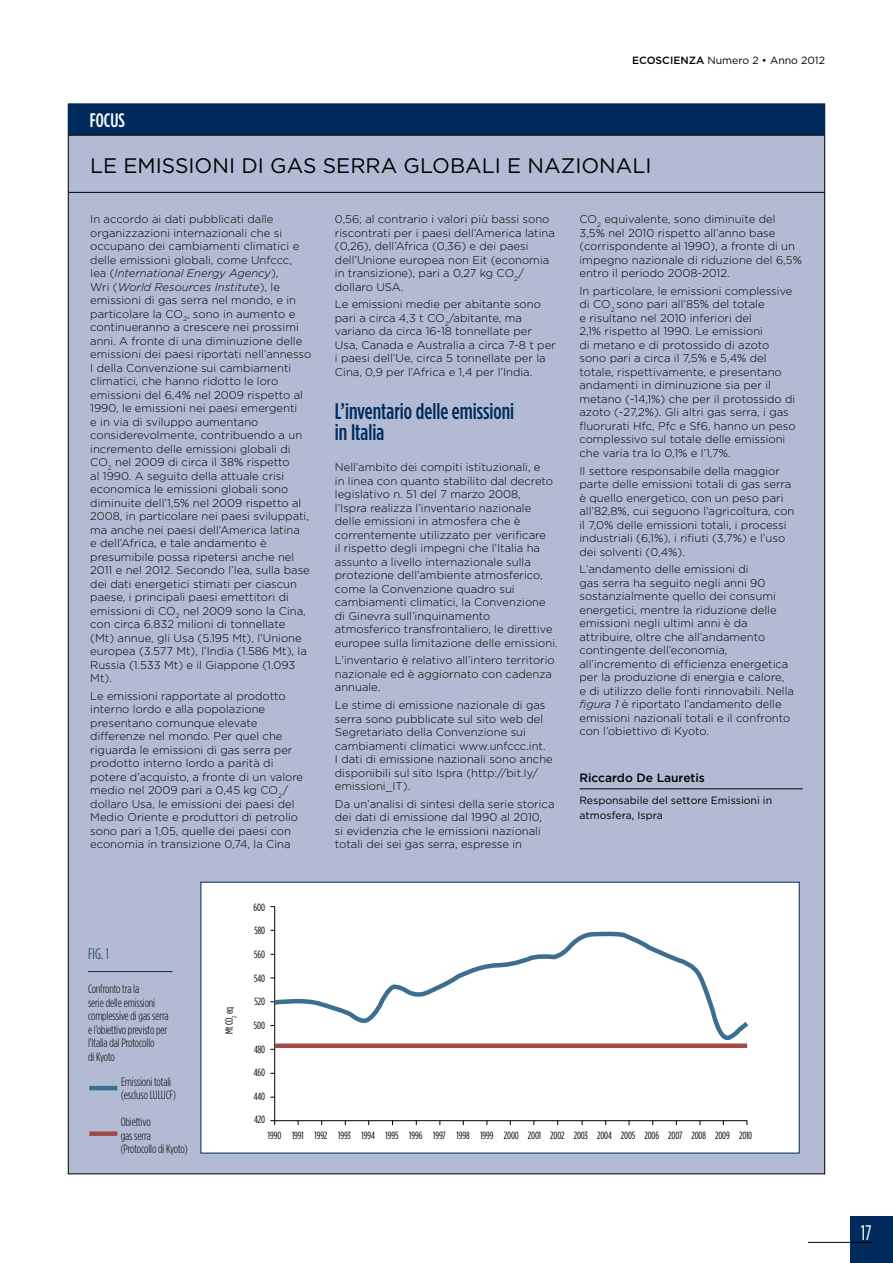
<style>
.page{position:relative;width:893px;height:1263px;background:#fff}
.page>*{position:absolute;margin:0;border:0;box-sizing:border-box;transform-origin:0 0}
.t1{font:500 22.5px/21px "Gotham Condensed";color:#002b5c}
.t2{font:21px "Gotham";color:#000}
.t3{font:21px "Gotham Condensed";color:#fff}
.t4{font:500 19.5px "Gotham Condensed";color:#fff}
.t5{font:300 15px "Gotham Condensed";color:#002b5c}
.t6{font:300 12px/13.5px "Gotham Condensed";letter-spacing:-.01em;color:#000}
.t7{font:500 12px "Gotham";color:#000}
.t8{font:300 11.25px/13.5px "Gotham";color:#000}
.t9{font:italic 300 11.25px/13.5px "Gotham HTF";color:#000}
.t10{font:10.5px "Gotham Condensed";letter-spacing:-.01em;color:#000}
.t11{font:10.5px/15px "Gotham";color:#000}
.t12{font:condensed 10.5px "Gotham HTF";letter-spacing:-.01em;color:#000}
.s1{font-weight:500}
.s2{font-family:"Gotham";font-style:normal}
.s3{font-family:"Gotham HTF";font-style:italic}
</style>
<div class="page">
<div style="left:850px;top:1216px;width:43px;height:47px;background:#002b5c"></div>
<hr style="left:808px;top:1242px;width:64px;height:1px;background:#000">
<div style="left:68px;top:104px;width:757px;height:1070px;background:#b2bbd3"></div>
<div style="left:201px;top:882px;width:598px;height:271px;background:#fff"></div>
<div style="left:68px;top:104px;width:757px;height:31px;background:#002b5c"></div>
<hr style="left:579px;top:788px;width:224px;height:1px;background:#000">
<hr style="left:68px;top:192px;width:757px;height:1px;background:#000">
<hr style="left:68px;top:135px;width:756px;height:1px;background:#000">
<svg style="left:212px;top:1041px;width:347px;height:113px"></svg>
<hr style="left:88px;top:971px;width:85px;height:1px;background:#002b5c">
<hr style="left:274px;top:907px;width:1px;height:218px;background:#000">
<hr style="left:270px;top:1120px;width:477px;height:1px;background:#000">
<svg style="left:270px;top:932px;width:479px;height:109px"></svg>
<div style="left:275px;top:1043px;width:472px;height:5px;background:#9d4a48"></div>
<div style="left:89px;top:1131px;width:28px;height:5px;background:#9d4a48"></div>
<hr style="left:89px;top:1086px;width:28px;height:4px;background:#3b6e8f">
<h3 class="t4" style="left:90px;top:110px;width:36px">FOCUS</h3>
<p class="t11" style="left:632px;top:53px;width:194px"><span class="s1">ecoscienza</span> Numero 2 • Anno 2012</p>
<h2 class="t2" style="left:90px;top:154px;width:47px">Le emissioni</h2>
<h2 class="t2" style="left:241px;top:154px;width:45px">di gas</h2>
<h2 class="t2" style="left:323px;top:154px;width:16px">serra</h2>
<h2 class="t2" style="left:404px;top:154px;width:15px">globali</h2>
<h2 class="t2" style="left:507px;top:154px;width:35px">e nazionali</h2>
<p class="t8" style="left:90px;top:212px;width:211px">In accordo ai dati pubblicati dalle organizzazioni internazionali che si occupano dei cambiamenti climatici e delle emissioni globali, come Unfccc,</p>
<p class="t9" style="left:90px;top:266px;width:191px"><span class="s2">Iea (</span>International Energy Agency<span class="s2">),<br>Wri (</span>World Resources Institute<span class="s2">), le</span></p>
<p class="t8" style="left:90px;top:293px;width:223px">emissioni di gas serra nel mondo, e in particolare la CO<sub>2</sub>, sono in aumento e continueranno a crescere nei prossimi anni. A fronte di una diminuzione delle emissioni dei paesi riportati nell’annesso I della Convenzione sui cambiamenti climatici, che hanno ridotto le loro emissioni del 6,4% nel 2009 rispetto al 1990, le emissioni nei paesi emergenti<br>e in via di sviluppo aumentano considerevolmente, contribuendo a un incremento delle emissioni globali di<br>CO <sub>2</sub> nel 2009 di circa il 38% rispetto<br>al 1990. A seguito della attuale crisi economica le emissioni globali sono diminuite dell’1,5% nel 2009 rispetto al 2008, in particolare nei paesi sviluppati, ma anche nei paesi dell’America latina<br>e dell’Africa, e tale andamento è presumibile possa ripetersi anche nel 2011 e nel 2012. Secondo l’Iea, sulla base dei dati energetici stimati per ciascun paese, i principali paesi emettitori di emissioni di CO<sub>2</sub> nel 2009 sono la Cina, con circa 6.832 milioni di tonnellate (Mt) annue, gli Usa (5.195 Mt), l’Unione europea (3.577 Mt), l’India (1.586 Mt), la Russia (1.533 Mt) e il G iappone (1.093<br>Mt).</p>
<p class="t8" style="left:90px;top:689px;width:214px">Le emissioni rapportate al prodotto interno lordo e alla popolazione presentano comunque elevate differenze nel mondo. Per quel che riguarda le emissioni di gas serra per prodotto interno lordo a parità di potere d’acquisto, a fronte di un valore medio nel 2009 pari a 0,45 kg CO <sub>2</sub>/ dollaro Usa, le emissioni dei paesi del Medio Oriente e produttori di petrolio sono pari a 1,05, quelle dei paesi con economia in transizione 0,74, la Cina</p>
<p class="t8" style="left:335px;top:212px;width:221px">0,56; al contrario i valori più bassi sono riscontrati per i paesi dell’America latina (0,26), dell’Africa (0,36) e dei paesi dell’Unione europea non Eit (economia in transizione), pari a 0,27 kg CO <sub>2</sub>/ dollaro USA.</p>
<p class="t8" style="left:335px;top:297px;width:222px">Le emissioni medie per abitante sono pari a circa 4,3 t CO <sub>2</sub>/abitante, ma variano da circa 16-18 tonnellate per Usa, Canada e Australia a circa 7-8 t per i paesi dell’Ue, circa 5 tonnellate per la Cina, 0,9 per l’Africa e 1,4 per l’India.</p>
<h1 class="t1" style="left:335px;top:400px;width:181px">L’inventario delle emissioni in Italia</h1>
<p class="t8" style="left:335px;top:460px;width:224px">Nell’ambito dei compiti istituzionali, e<br>in linea con quanto stabilito dal decreto legislativo n. 51 del 7 marzo 2008,<br>l’Ispra realizza l’inventario nazionale delle emissioni in atmosfera che è correntemente utilizzato per verificare<br>il rispetto degli impegni che l’Italia ha assunto a livello internazionale sulla protezione dell’ambiente atmosferico, come la Convenzione quadro sui cambiamenti climatici, la Convenzione di Ginevra sull’inquinamento atmosferico transfrontaliero, le direttive europee sulla limitazione delle emissioni.</p>
<p class="t8" style="left:335px;top:653px;width:221px">L’inventario è relativo all’intero territorio nazionale ed è aggiornato con cadenza annuale.</p>
<p class="t8" style="left:335px;top:698px;width:219px">Le stime di emissione nazionale di gas serra sono pubblicate sul sito web del Segretariato della Convenzione sui cambiamenti climatici www.unfccc.int.<br>I dati di emissione nazionali sono anche disponibili sul sito Ispra (http://bit.ly/ emissioni_IT).</p>
<p class="t8" style="left:335px;top:797px;width:221px">Da un’analisi di sintesi della serie storica dei dati di emissione dal 1990 al 2010,<br>si evidenzia che le emissioni nazionali totali dei sei gas serra, espresse in</p>
<p class="t8" style="left:579px;top:212px;width:224px">CO<sub>2</sub> equivalente, sono diminuite del 3,5% nel 2010 rispetto all’anno base (corrispondente al 1990), a fronte di un impegno nazionale di riduzione del 6,5% entro il periodo 2008-2012.</p>
<p class="t8" style="left:579px;top:284px;width:218px">In particolare, le emissioni complessive di CO<sub>2</sub> sono pari all’85% del totale<br>e risultano nel 2010 inferiori del<br>2,1% rispetto al 1990. Le emissioni<br>di metano e di protossido di azoto sono pari a circa il 7,5% e 5,4% del totale, rispettivamente, e presentano andamenti in diminuzione sia per il metano (-14,1%) che per il protossido di azoto (-27,2%). G li altri gas serra, i gas fluorurati Hfc, Pfc e Sf6, hanno un peso complessivo sul totale delle emissioni che varia tra lo 0,1% e l’1,7%.</p>
<p class="t8" style="left:579px;top:464px;width:216px">Il settore responsabile della maggior parte delle emissioni totali di gas serra è quello energetico, con un peso pari all’82,8%, cui seguono l’agricoltura, con il 7,0% delle emissioni totali, i processi industriali (6,1%), i rifiuti (3,7%) e l’uso dei solventi (0,4%).</p>
<p class="t8" style="left:579px;top:562px;width:216px">L’andamento delle emissioni di<br>gas serra ha seguito negli anni 90 sostanzialmente quello dei consumi energetici, mentre la riduzione delle emissioni negli ultimi anni è da attribuire, oltre che all’andamento contingente dell’economia, all’incremento di efficienza energetica per la produzione di energia e calore,<br>e di utilizzo delle fonti rinnovabili. Nella <span class="s3">figura 1</span> è riportato l’andamento delle emissioni nazionali totali e il confronto con l’obiettivo di Kyoto.</p>
<p class="t7" style="left:579px;top:771px;width:127px">Riccardo De Lauretis</p>
<p class="t11" style="left:579px;top:792px;width:194px">Responsabile del settore Emissioni in atmosfera, Ispra</p>
<h3 class="t5" style="left:88px;top:945px;width:22px">FIG. 1</h3>
<p class="t6" style="left:88px;top:982px;width:82px">Confronto tra la<br>serie delle emissioni complessive di gas serra e l’obiettivo previsto per l’Italia dal Protocollo<br>di Kyoto</p>
<p class="t6" style="left:121px;top:1074px;width:56px">Emissioni totali (escluso LULUCF)</p>
<p class="t6" style="left:121px;top:1115px;width:68px">Obiettivo<br>gas serra (Protocollo di Kyoto)</p>
<p class="t10" style="left:224px;top:1034px;width:29px;rotate:-90deg">Mt CO<sub>2</sub> eq</p>
<p class="t12" style="left:254px;top:901px;width:13px">600</p>
<p class="t12" style="left:254px;top:925px;width:12px">580</p>
<p class="t12" style="left:254px;top:949px;width:12px">560</p>
<p class="t12" style="left:254px;top:972px;width:12px">540</p>
<p class="t12" style="left:255px;top:996px;width:12px">520</p>
<p class="t12" style="left:254px;top:1019px;width:13px">500</p>
<p class="t12" style="left:254px;top:1043px;width:13px">480</p>
<p class="t12" style="left:254px;top:1067px;width:13px">460</p>
<p class="t12" style="left:254px;top:1090px;width:13px">440</p>
<p class="t12" style="left:254px;top:1114px;width:12px">420</p>
<p class="t10" style="left:268px;top:1130px;width:486px">1990 1991 1992 1993 1994 1995 1996 1997 1998 1999 2000 2001 2002 2003 2004 2005 2006 2007 2008 2009 2010</p>
<h2 class="t3" style="left:861px;top:1221px;width:13px">17</h2>
</div>
